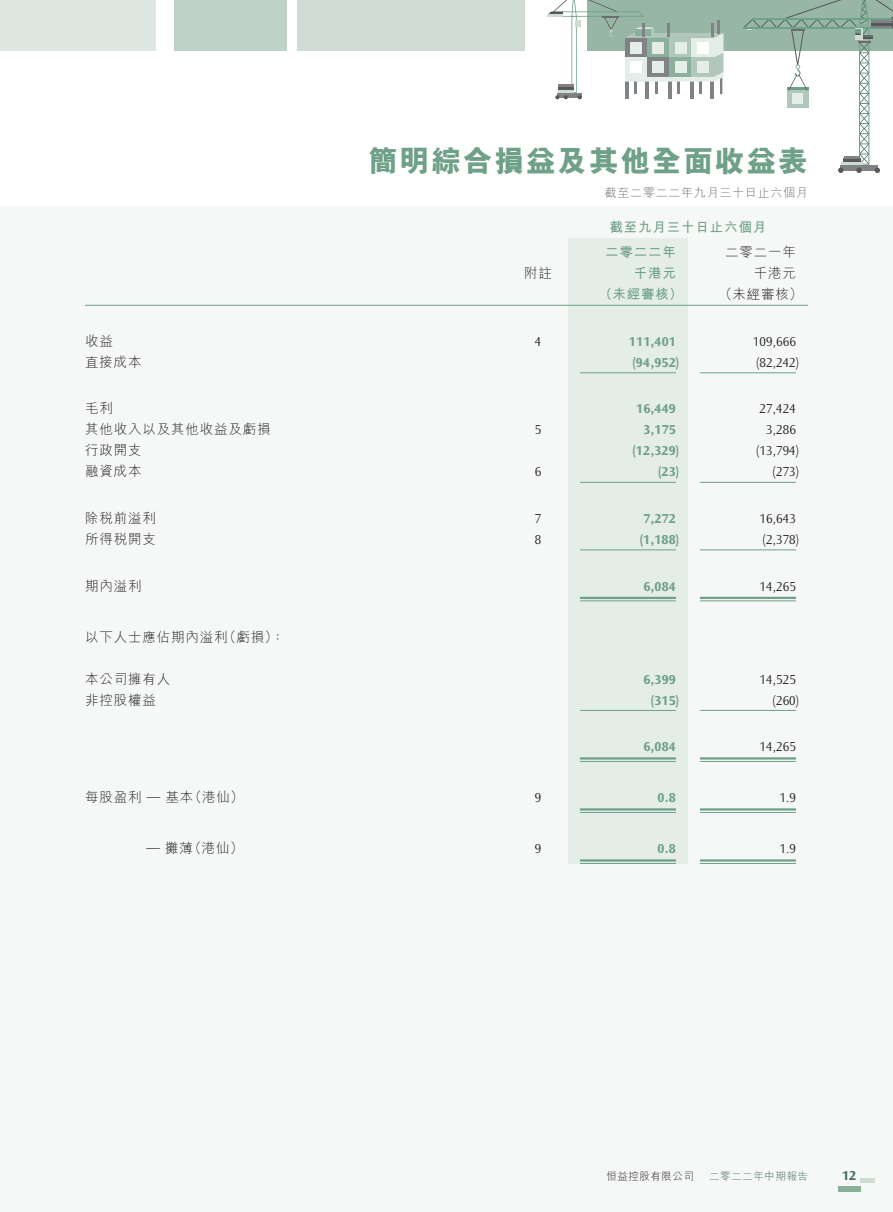
<style>
.page{position:relative;width:893px;height:1212px;background:#fff}
.page>*{position:absolute;margin:0;border:0;box-sizing:border-box;transform-origin:0 0}
.t1{font:800 30px "M Hei HK";letter-spacing:.05em;color:#6fa088}
._01_Body_Text{font:300 13.5px "Ocean Sans Std";letter-spacing:.01em;color:#231f20}
._15_Table_Stub{font:300 13.5px "M Hei HK";letter-spacing:.06em;color:#231f20}
._01_Body_Text-2{font:700 13.5px "Ocean Sans Std";letter-spacing:.015em;color:#6fa088}
._01_Body_Text-3{font:700 13.5px "M Hei HK";letter-spacing:.065em;color:#6fa088}
._01_Body_Text-4{font:300 13.5px "M Hei HK";letter-spacing:.06em;color:#231f20}
.t2{font:700 13.5px "Ocean Sans Std";color:#476c5a}
.t3{font:300 12px "M Hei HK";letter-spacing:.06em;color:#6c6d70}
.t4{font:300 10.5px "M Hei HK";letter-spacing:.05em;color:#476c5a}
.t5{font:300 10.5px "M Hei HK";letter-spacing:.05em;color:#231f20}
.s1{font-family:"Ocean Sans Std"}
</style>
<div class="page">
<div style="left:0;top:207px;width:893px;height:1005px;background:#f5f8f6"></div>
<div style="left:0;top:0;width:156px;height:51px;background:#dde6e0"></div>
<div style="left:588px;top:0;width:305px;height:51px;background:#97b6a5"></div>
<div style="left:297px;top:0;width:227px;height:51px;background:#cedcd4"></div>
<div style="left:174px;top:0;width:113px;height:51px;background:#c0d1c7"></div>
<svg style="left:743px;top:0;width:150px;height:173px"></svg>
<svg style="left:548px;top:0;width:175px;height:99px"></svg>
<div style="left:838px;top:1186px;width:22px;height:6px;background:#8aaf9a"></div>
<hr style="left:860px;top:1178px;width:15px;height:4px;background:#cedcd4">
<div style="left:568px;top:238px;width:120px;height:626px;background:#e5ede8"></div>
<hr style="left:85px;top:305px;width:423px;height:1px;background:#6fa088">
<hr style="left:508px;top:305px;width:60px;height:1px;background:#6fa088">
<hr style="left:568px;top:305px;width:120px;height:1px;background:#6fa088">
<hr style="left:688px;top:305px;width:120px;height:1px;background:#6fa088">
<hr style="left:580px;top:372px;width:96px;height:1px;background:#6fa088">
<hr style="left:700px;top:372px;width:96px;height:1px;background:#6fa088">
<hr style="left:580px;top:482px;width:96px;height:1px;background:#6fa088">
<hr style="left:700px;top:482px;width:96px;height:1px;background:#6fa088">
<hr style="left:580px;top:549px;width:96px;height:1px;background:#6fa088">
<hr style="left:700px;top:549px;width:96px;height:1px;background:#6fa088">
<hr style="left:580px;top:597px;width:96px;height:2px;background:#6fa088">
<hr style="left:580px;top:600px;width:96px;height:1px;background:#6fa088">
<hr style="left:700px;top:597px;width:96px;height:2px;background:#6fa088">
<hr style="left:700px;top:600px;width:96px;height:1px;background:#6fa088">
<hr style="left:580px;top:710px;width:96px;height:1px;background:#6fa088">
<hr style="left:700px;top:710px;width:96px;height:1px;background:#6fa088">
<hr style="left:580px;top:757px;width:96px;height:2px;background:#6fa088">
<hr style="left:580px;top:761px;width:96px;height:1px;background:#6fa088">
<hr style="left:700px;top:757px;width:96px;height:2px;background:#6fa088">
<hr style="left:700px;top:761px;width:96px;height:1px;background:#6fa088">
<hr style="left:580px;top:808px;width:96px;height:2px;background:#6fa088">
<hr style="left:580px;top:812px;width:96px;height:1px;background:#6fa088">
<hr style="left:700px;top:808px;width:96px;height:2px;background:#6fa088">
<hr style="left:700px;top:812px;width:96px;height:1px;background:#6fa088">
<hr style="left:580px;top:859px;width:96px;height:2px;background:#6fa088">
<hr style="left:580px;top:863px;width:96px;height:1px;background:#6fa088">
<hr style="left:700px;top:859px;width:96px;height:2px;background:#6fa088">
<hr style="left:700px;top:863px;width:96px;height:1px;background:#6fa088">
<h1 class="t1" style="left:368px;top:141px;width:441px">簡明綜合損益及其他全面收益表</h1>
<p class="t3" style="left:605px;top:184px;width:205px">截至二零二二年九月三十日止六個月</p>
<p class="_01_Body_Text-3" style="left:609px;top:217px;width:159px">截至九月三十日止六個月</p>
<p class="_01_Body_Text-4" style="left:725px;top:243px;width:72px">二零二一年</p>
<p class="_01_Body_Text-3" style="left:605px;top:243px;width:72px">二零二二年</p>
<p class="_01_Body_Text-4" style="left:524px;top:264px;width:29px">附註</p>
<p class="_01_Body_Text-3" style="left:634px;top:264px;width:44px">千港元</p>
<p class="_01_Body_Text-4" style="left:754px;top:264px;width:44px">千港元</p>
<p class="_01_Body_Text-3" style="left:599px;top:285px;width:85px">（未經審核）</p>
<p class="_01_Body_Text-4" style="left:719px;top:285px;width:85px">（未經審核(</p>
<p class="_15_Table_Stub" style="left:85px;top:331px;width:29px">收益</p>
<p class="_01_Body_Text" style="left:535px;top:334px;width:8px">4</p>
<p class="_01_Body_Text-2" style="left:629px;top:334px;width:48px">111,401</p>
<p class="_01_Body_Text" style="left:753px;top:334px;width:44px">109,666</p>
<p class="_15_Table_Stub" style="left:85px;top:352px;width:58px">直接成本</p>
<p class="_01_Body_Text-2" style="left:632px;top:355px;width:48px">)94,952(</p>
<p class="_01_Body_Text" style="left:756px;top:355px;width:45px">)82,242(</p>
<p class="_15_Table_Stub" style="left:85px;top:399px;width:29px">毛利</p>
<p class="_01_Body_Text-2" style="left:636px;top:401px;width:41px">16,449</p>
<p class="_01_Body_Text" style="left:760px;top:402px;width:38px">27,424</p>
<p class="_15_Table_Stub" style="left:85px;top:420px;width:187px">其他收入以及其他收益及虧損</p>
<p class="_01_Body_Text" style="left:535px;top:423px;width:8px">5</p>
<p class="_01_Body_Text-2" style="left:643px;top:422px;width:34px">3,175</p>
<p class="_01_Body_Text" style="left:766px;top:423px;width:31px">3,286</p>
<p class="_15_Table_Stub" style="left:85px;top:441px;width:58px">行政開支</p>
<p class="_01_Body_Text-2" style="left:632px;top:443px;width:48px">)12,329(</p>
<p class="_01_Body_Text" style="left:756px;top:444px;width:45px">)13,794(</p>
<p class="_15_Table_Stub" style="left:85px;top:462px;width:58px">融資成本</p>
<p class="_01_Body_Text" style="left:535px;top:465px;width:8px">6</p>
<p class="_01_Body_Text-2" style="left:658px;top:464px;width:23px">)23(</p>
<p class="_01_Body_Text" style="left:773px;top:465px;width:28px">)273(</p>
<p class="_15_Table_Stub" style="left:85px;top:508px;width:72px">除稅前溢利</p>
<p class="_01_Body_Text" style="left:535px;top:511px;width:8px">7</p>
<p class="_01_Body_Text-2" style="left:643px;top:511px;width:34px">7,272</p>
<p class="_01_Body_Text" style="left:760px;top:511px;width:38px">16,643</p>
<p class="_15_Table_Stub" style="left:85px;top:529px;width:72px">所得稅開支</p>
<p class="_01_Body_Text" style="left:535px;top:532px;width:8px">8</p>
<p class="_01_Body_Text-2" style="left:640px;top:532px;width:41px">)1,188(</p>
<p class="_01_Body_Text" style="left:763px;top:532px;width:38px">)2,378(</p>
<p class="_15_Table_Stub" style="left:85px;top:576px;width:58px">期內溢利</p>
<p class="_01_Body_Text-2" style="left:643px;top:578px;width:34px">6,084</p>
<p class="_01_Body_Text" style="left:760px;top:579px;width:38px">14,265</p>
<p class="_15_Table_Stub" style="left:223px;top:627px;width:64px">（虧損：(</p>
<p class="_15_Table_Stub" style="left:85px;top:627px;width:144px">以下人士應佔期內溢利</p>
<p class="_15_Table_Stub" style="left:85px;top:669px;width:87px">本公司擁有人</p>
<p class="_01_Body_Text-2" style="left:643px;top:671px;width:34px">6,399</p>
<p class="_01_Body_Text" style="left:760px;top:672px;width:38px">14,525</p>
<p class="_15_Table_Stub" style="left:85px;top:690px;width:72px">非控股權益</p>
<p class="_01_Body_Text-2" style="left:651px;top:692px;width:30px">)315(</p>
<p class="_01_Body_Text" style="left:773px;top:693px;width:28px">)260(</p>
<p class="_01_Body_Text-2" style="left:643px;top:739px;width:34px">6,084</p>
<p class="_01_Body_Text" style="left:760px;top:739px;width:38px">14,265</p>
<p class="_15_Table_Stub" style="left:188px;top:788px;width:57px">（港仙(</p>
<p class="_15_Table_Stub" style="left:85px;top:788px;width:110px">每股盈利 <span class="s1">—</span> 基本</p>
<p class="_01_Body_Text" style="left:535px;top:790px;width:8px">9</p>
<p class="_01_Body_Text-2" style="left:658px;top:790px;width:20px">0.8</p>
<p class="_01_Body_Text" style="left:779px;top:790px;width:18px">1.9</p>
<p class="_15_Table_Stub" style="left:188px;top:839px;width:57px">（港仙(</p>
<p class="_15_Table_Stub" style="left:147px;top:839px;width:48px"><span class="s1">—</span> 攤薄</p>
<p class="_01_Body_Text" style="left:535px;top:841px;width:8px">9</p>
<p class="_01_Body_Text-2" style="left:658px;top:841px;width:20px">0.8</p>
<p class="_01_Body_Text" style="left:779px;top:841px;width:18px">1.9</p>
<p class="t5" style="left:606px;top:1169px;width:89px">恒益控股有限公司</p>
<p class="t4" style="left:709px;top:1169px;width:100px">二零二二年中期報告</p>
<p class="t2" style="left:842px;top:1168px;width:16px">12</p>
</div>
